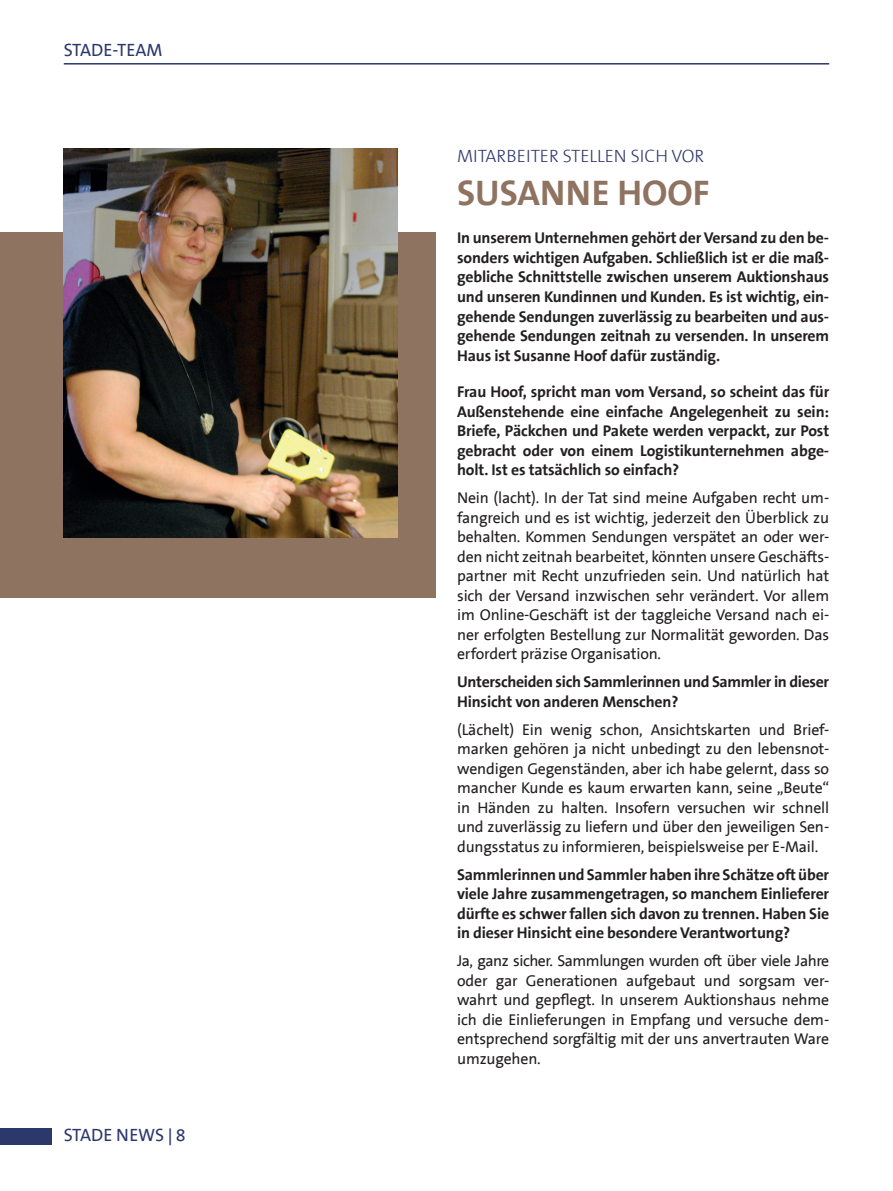
<style>
.page{position:relative;width:893px;height:1191px;background:#fff}
.page>*{position:absolute;margin:0;border:0;box-sizing:border-box;transform-origin:0 0}
.t1{font:700 36px "The Sans B7";color:#8f7361}
.t2{font:300 18px "The Sans B3";color:#2c376c}
.t3{font:18px "The Sans B5";letter-spacing:-.01em;color:#2c376c}
.t4{font:15.75px/19.5px "The Sans B5";letter-spacing:-.01em;color:#231f20;text-align:justify}
.t5{font:700 15.75px/19.5px "The Sans B7";letter-spacing:-.01em;color:#231f20;text-align:justify}
.s1{font-family:"Corbel"}
</style>
<div class="page">
<hr style="left:64px;top:63px;width:765px;height:2px;background:#2c376c">
<div style="left:0;top:232px;width:436px;height:365px;background:#8f7361"></div>
<img style="left:64px;top:149px;width:334px;height:388px">
<div style="left:0;top:1128px;width:51px;height:17px;background:#2c376c"></div>
<p class="t3" style="left:64px;top:38px;width:100px">STADE-TEAM</p>
<p class="t3" style="left:64px;top:1123px;width:123px">STADE NEWS <span class="s1">|</span> 8</p>
<p class="t2" style="left:457px;top:144px;width:249px">MITARBEITER STELLEN SICH VOR</p>
<h1 class="t1" style="left:457px;top:170px;width:254px">SUSANNE HOOF</h1>
<p class="t5" style="left:457px;top:228px;width:374px">In unserem Unternehmen gehört der Versand zu den be&shy;sonders wichtigen Aufgaben. Schließlich ist er die maß&shy;gebliche Schnittstelle zwischen unserem Auktionshaus und unseren Kundinnen und Kunden. Es ist wichtig, ein&shy;gehende Sendungen zuverlässig zu bearbeiten und aus&shy;gehende Sendungen zeitnah zu versenden. In unserem Haus ist Susanne Hoof dafür zuständig.</p>
<p class="t5" style="left:457px;top:382px;width:374px">Frau Hoof, spricht man vom Versand, so scheint das für Außenstehende eine einfache Angelegenheit zu sein:<br>Briefe, Päckchen und Pakete werden verpackt, zur Post gebracht oder von einem Logistikunternehmen abge&shy;holt. Ist es tatsächlich so einfach?</p>
<p class="t4" style="left:457px;top:488px;width:374px">Nein (lacht). In der Tat sind meine Aufgaben recht um&shy;fangreich und es ist wichtig, jederzeit den Überblick zu behalten. Kommen Sendungen verspätet an oder wer&shy;den nicht zeitnah bearbeitet, könnten unsere Geschäfts&shy;partner mit Recht unzufrieden sein. Und natürlich hat sich der Versand inzwischen sehr verändert. Vor allem im Online-Geschäft ist der taggleiche Versand nach ei&shy;ner erfolgten Bestellung zur Normalität geworden. Das erfordert präzise Organisation.</p>
<p class="t5" style="left:457px;top:672px;width:374px">Unterscheiden sich Sammlerinnen und Sammler in dieser<br>Hinsicht von anderen Menschen?</p>
<p class="t4" style="left:457px;top:719px;width:374px">(Lächelt) Ein wenig schon, Ansichtskarten und Brief&shy;marken gehören ja nicht unbedingt zu den lebensnot&shy;wendigen Gegenständen, aber ich habe gelernt, dass so mancher Kunde es kaum erwarten kann, seine „Beute“ in Händen zu halten. Insofern versuchen wir schnell und zuverlässig zu liefern und über den jeweiligen Sen&shy;dungsstatus zu informieren, beispielsweise per E-Mail.</p>
<p class="t5" style="left:457px;top:864px;width:374px">Sammlerinnen und Sammler haben ihre Schätze oft über viele Jahre zusammengetragen, so manchem Einlieferer dürfte es schwer fallen sich davon zu trennen. Haben Sie in dieser Hinsicht eine besondere Verantwortung?</p>
<p class="t4" style="left:457px;top:951px;width:374px">Ja, ganz sicher. Sammlungen wurden oft über viele Jahre oder gar Generationen aufgebaut und sorgsam ver&shy;wahrt und gepflegt. In unserem Auktionshaus nehme ich die Einlieferungen in Empfang und versuche dem&shy;entsprechend sorgfältig mit der uns anvertrauten Ware umzugehen.</p>
</div>
